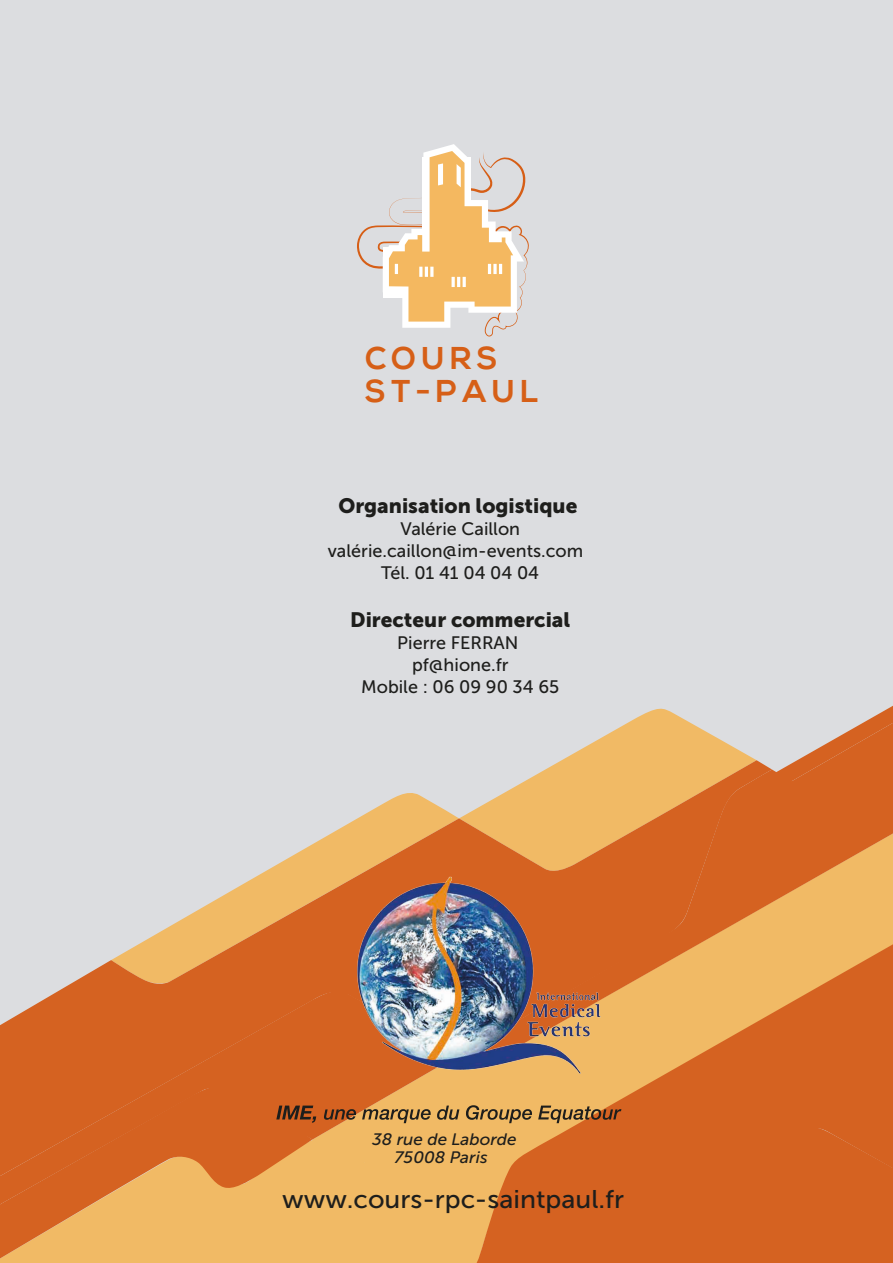
<style>
.page{position:relative;width:893px;height:1263px;background:#dcdde0}
.page>*{position:absolute;margin:0;border:0;box-sizing:border-box;transform-origin:0 0}
.t1{font:700 31.5px/33.2px "Nexa";letter-spacing:.17em;color:#d65f17}
.t2{font:25.5px "Museo Sans 500";color:#1e1e1c;scale:1.04 1}
.t3{font:20.7px "Museo Sans 900";color:#1e1e1c}
.t4{font:18px/22px "Museo Sans 500";color:#1e1e1c;text-align:center}
.t5{font:italic 16.5px/18px "Museo Sans 500";color:#1e1e1c;text-align:center;scale:1.04 1}
</style>
<div class="page">
<svg style="left:601px;top:708px;width:116px;height:30px;fill:#f1ba65"></svg>
<svg style="left:836px;top:705px;width:57px;height:33px"></svg>
<svg style="left:562px;top:738px;width:331px;height:92px;background:#dc874c"></svg>
<svg style="left:337px;top:760px;width:435px;height:70px;fill:#f1ba65"></svg>
<svg style="left:62px;top:830px;width:831px;height:433px"></svg>
<svg style="left:428px;top:920px;width:465px;height:343px;background:#eaa554"></svg>
<svg style="left:477px;top:943px;width:416px;height:320px;background:#e28b41"></svg>
<div style="left:492px;top:1125px;width:401px;height:138px;background:#d56221"></div>
<svg style="left:0;top:1217px;width:312px;height:46px;background:#eeb05e"></svg>
<svg style="left:0;top:989px;width:457px;height:228px;background:#dc7b36"></svg>
<svg style="left:357px;top:144px;width:172px;height:193px"></svg>
<img style="left:358px;top:876px;width:243px;height:197px">
<svg style="left:276px;top:1105px;width:40px;height:18px"></svg>
<svg style="left:324px;top:1109px;width:32px;height:11px"></svg>
<svg style="left:362px;top:1109px;width:69px;height:14px"></svg>
<svg style="left:437px;top:1105px;width:22px;height:15px"></svg>
<svg style="left:466px;top:1105px;width:66px;height:18px"></svg>
<svg style="left:538px;top:1105px;width:83px;height:18px"></svg>
<p class="t1" style="left:365px;top:342px;width:175px">COURS<br>ST-PAUL</p>
<p class="t3" style="left:338px;top:494px;width:240px">Organisation logistique</p>
<p class="t4" style="left:328px;top:518px;width:257px">Valérie Caillon valérie.caillon@im-events.com<br>Tél. 01 41 04 04 04</p>
<p class="t3" style="left:350px;top:608px;width:221px">Directeur commercial</p>
<p class="t4" style="left:361px;top:632px;width:200px">Pierre FERRAN pf@hione.fr<br>Mobile : 06 09 90 34 65</p>
<p class="t5" style="left:372px;top:1131px;width:140px">38 rue de Laborde<br>75008 Paris</p>
<p class="t2" style="left:282px;top:1185px;width:330px">www.cours-rpc-saintpaul.fr</p>
</div>
